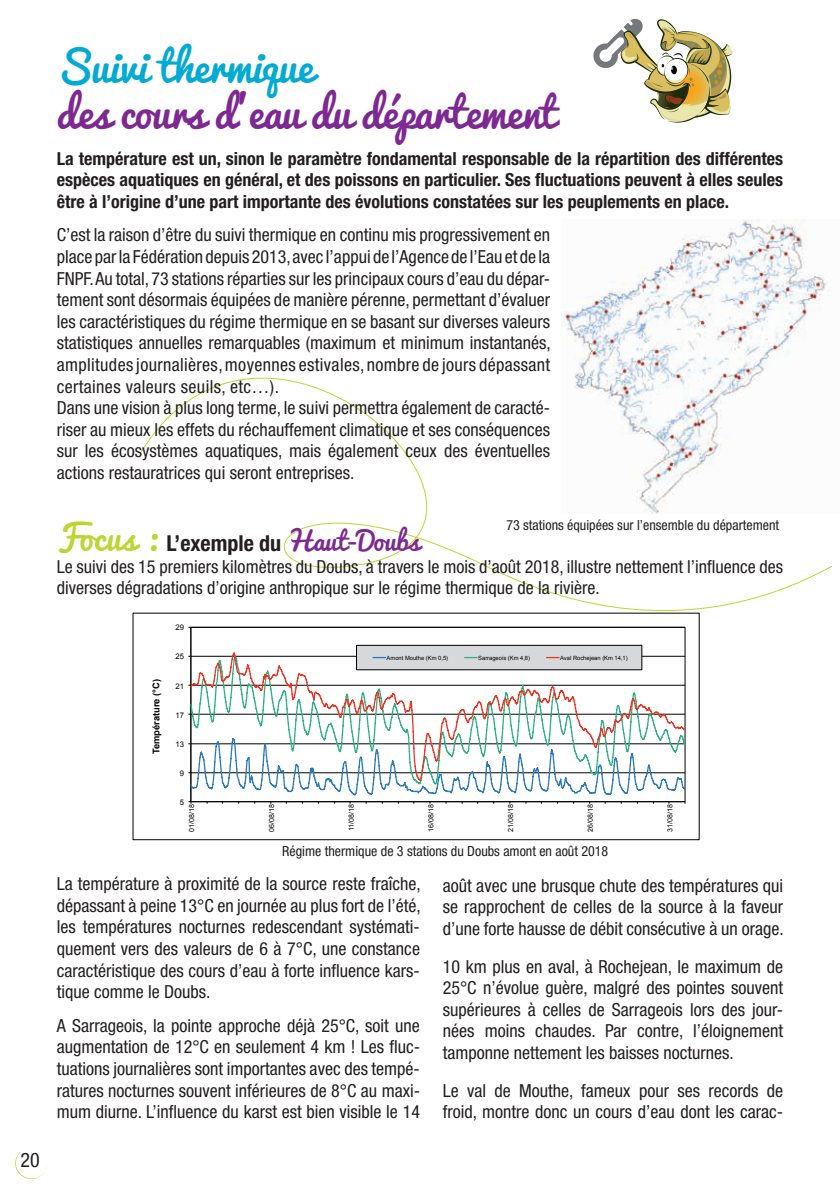
<style>
.page{position:relative;width:840px;height:1191px;background:#fff}
.page>*{position:absolute;margin:0;border:0;box-sizing:border-box;transform-origin:0 0}
.t1{font:42px "Pacifico";letter-spacing:-.02em;color:#7d2991}
.t2{font:42px "Pacifico";letter-spacing:-.02em;color:#03aad2}
.t3{font:700 condensed 22px "Helvetica Neue";color:#231f20}
.t4{font:condensed 20px "Helvetica Neue";color:#231f20}
.t5{font:condensed 18px/21.6px "Helvetica Neue";color:#231f20;text-align:justify}
.t6{font:700 condensed 18px/21.6px "Helvetica Neue";color:#231f20;text-align:justify}
.t7{font:condensed 14px "Helvetica Neue";color:#231f20}
.t8{font:700 9.4px "Arial";color:#000}
.t9{font:7.8px "Arial";color:#000}
.t10{font:7px "Arial";color:#000}
.t11{font:5.8px "Arial";color:#000}
.s1{font-family:"Pacifico";font-weight:400;font-stretch:normal;font-size:34px;color:#bcd531}
.s2{font-family:"Pacifico";font-weight:400;font-stretch:normal;font-size:26px;color:#7d2991}
</style>
<div class="page">
<svg style="left:15px;top:1151px;width:32px;height:28px"></svg>
<svg style="left:141px;top:377px;width:691px;height:236px"></svg>
<div style="left:510px;top:387px;width:76px;height:28px;background:#fff"></div>
<hr style="left:190px;top:627px;width:1px;height:174px;background:#000">
<svg style="left:188px;top:737px;width:497px;height:66px"></svg>
<svg style="left:190px;top:781px;width:494px;height:4px"></svg>
<svg style="left:190px;top:651px;width:494px;height:130px"></svg>
<div style="left:356px;top:645px;width:285px;height:25px;background:#d7d8da"></div>
<div style="left:356px;top:645px;width:285px;height:25px;border:1px solid #000"></div>
<svg style="left:373px;top:657px;width:12px;height:1px"></svg>
<svg style="left:464px;top:657px;width:13px;height:1px"></svg>
<svg style="left:546px;top:657px;width:12px;height:1px"></svg>
<div style="left:133px;top:613px;width:566px;height:227px;border:1px solid #000"></div>
<img style="left:561px;top:220px;width:271px;height:293px">
<div style="left:506px;top:519px;width:333px;height:31px;background:#fff"></div>
<svg style="left:593px;top:18px;width:140px;height:105px"></svg>
<p class="t4" style="left:21px;top:1148px;width:21px">20</p>
<h1 class="t2" style="left:57px;top:44px;width:258px">Suivi thermique</h1>
<h1 class="t1" style="left:57px;top:90px;width:501px">des cours d’eau du département</h1>
<p class="t6" style="left:57px;top:147px;width:727px">La température est un, sinon le paramètre fondamental responsable de la répartition des différentes espèces aquatiques en général, et des poissons en particulier. Ses fluctuations peuvent à elles seules être à l’origine d’une part importante des évolutions constatées sur les peuplements en place.</p>
<p class="t5" style="left:57px;top:224px;width:495px;text-align:left">C’est la raison d’être du suivi thermique en continu mis progressivement en place par la Fédération depuis 2013, avec l’appui de l’Agence de l’Eau et de la FNPF. Au total, 73 stations réparties sur les principaux cours d’eau du dépar&shy;tement sont désormais équipées de manière pérenne, permettant d’évaluer les caractéristiques du régime thermique en se basant sur diverses valeurs statistiques annuelles remarquables (maximum et minimum instantanés, amplitudes journalières, moyennes estivales, nombre de jours dépassant certaines valeurs seuils, etc…).<br>Dans une vision à plus long terme, le suivi permettra également de caracté&shy;riser au mieux les effets du réchauffement climatique et ses conséquences sur les écosystèmes aquatiques, mais également ceux des éventuelles actions restauratrices qui seront entreprises.</p>
<p class="t7" style="left:506px;top:517px;width:274px">73 stations équipées sur l’ensemble du département</p>
<p class="t3" style="left:57px;top:530px;width:364px"><span class="s1">Focus :</span> L’exemple du <span class="s2">Haut-Doubs</span></p>
<p class="t5" style="left:57px;top:555px;width:727px">Le suivi des 15 premiers kilomètres du Doubs, à travers le mois d’août 2018, illustre nettement l’influence des diverses dégradations d’origine anthropique sur le régime thermique de la rivière.</p>
<p class="t8" style="left:150px;top:754px;width:77px;rotate:-90deg">Température (°C)</p>
<p class="t9" style="left:175px;top:622px;width:10px">29</p>
<p class="t9" style="left:175px;top:651px;width:10px">25</p>
<p class="t9" style="left:175px;top:680px;width:10px">21</p>
<p class="t9" style="left:175px;top:709px;width:10px">17</p>
<p class="t9" style="left:175px;top:739px;width:10px">13</p>
<p class="t9" style="left:180px;top:768px;width:6px">9</p>
<p class="t11" style="left:386px;top:654px;width:63px">Amont Mouthe (Km 0,5)</p>
<p class="t11" style="left:478px;top:654px;width:53px">Sarrageois (Km 4,8)</p>
<p class="t11" style="left:560px;top:654px;width:69px">Aval Rochejean (Km 14,1)</p>
<p class="t9" style="left:180px;top:797px;width:6px">5</p>
<p class="t10" style="left:187px;top:831px;width:29px;rotate:-90deg">01/08/18</p>
<p class="t10" style="left:267px;top:831px;width:29px;rotate:-90deg">06/08/18</p>
<p class="t10" style="left:346px;top:831px;width:29px;rotate:-90deg">11/08/18</p>
<p class="t10" style="left:426px;top:831px;width:29px;rotate:-90deg">16/08/18</p>
<p class="t10" style="left:506px;top:831px;width:29px;rotate:-90deg">21/08/18</p>
<p class="t10" style="left:585px;top:831px;width:29px;rotate:-90deg">26/08/18</p>
<p class="t10" style="left:665px;top:831px;width:29px;rotate:-90deg">31/08/18</p>
<p class="t7" style="left:282px;top:843px;width:327px">Régime thermique de 3 stations du Doubs amont en août 2018</p>
<p class="t5" style="left:57px;top:873px;width:365px">La température à proximité de la source reste fraîche, dépassant à peine 13°C en journée au plus fort de l’été, les températures nocturnes redescendant systémati&shy;quement vers des valeurs de 6 à 7°C, une constance caractéristique des cours d’eau à forte influence kars&shy;tique comme le Doubs.</p>
<p class="t5" style="left:57px;top:1014px;width:364px">A Sarrageois, la pointe approche déjà 25°C, soit une augmentation de 12°C en seulement 4 km ! Les fluc&shy;tuations journalières sont importantes avec des tempé&shy;ratures nocturnes souvent inférieures de 8°C au maxi&shy;mum diurne. L’influence du karst est bien visible le 14</p>
<p class="t5" style="left:442px;top:874px;width:342px">août avec une brusque chute des températures qui se rapprochent de celles de la source à la faveur d’une forte hausse de débit consécutive à un orage.</p>
<p class="t5" style="left:442px;top:955px;width:342px">10 km plus en aval, à Rochejean, le maximum de 25°C n’évolue guère, malgré des pointes souvent supérieures à celles de Sarrageois lors des jour&shy;nées moins chaudes. Par contre, l’éloignement tamponne nettement les baisses nocturnes.</p>
<p class="t5" style="left:442px;top:1079px;width:342px">Le val de Mouthe, fameux pour ses records de froid, montre donc un cours d’eau dont les carac-</p>
</div>
